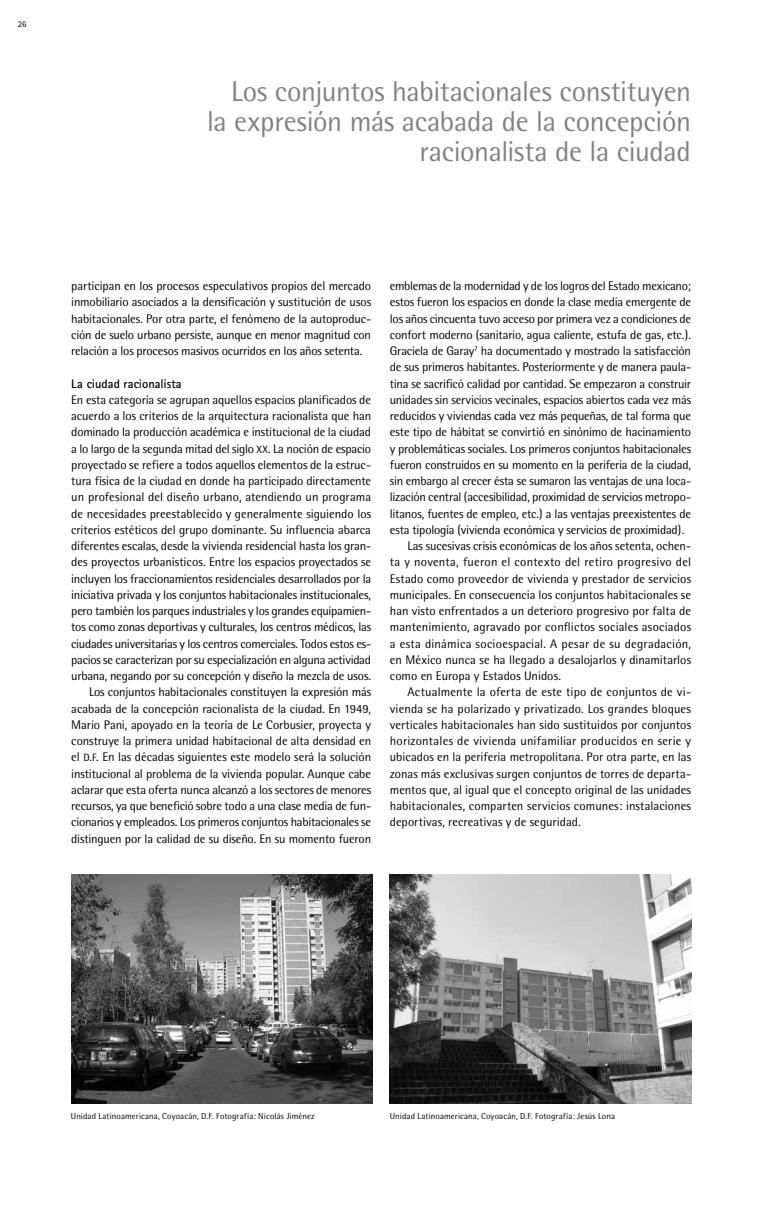
<style>
.page{position:relative;width:762px;height:1205px;background:#fff}
.page>*{position:absolute;margin:0;border:0;box-sizing:border-box;transform-origin:0 0}
.t1{font:28.75px/30px "Rotis Semi Sans";letter-spacing:-.015em;color:#808285;text-align:right}
.t2{font:12.5px/16.2px "Rotis Semi Sans";letter-spacing:-.01em;color:#000;text-align:justify}
.t3{font:12.5px "Rotis Semi Sans";letter-spacing:.01em;color:#000}
.t4{font:12.5px "Rotis Semi Sans";letter-spacing:.02em;color:#000}
.t5{font:12.5px "Rotis Semi Sans";letter-spacing:.015em;color:#000}
.t6{font:700 12.5px "Rotis Sans Serif";color:#000}
.t7{font:8.75px "Rotis Semi Sans";letter-spacing:.015em;color:#000}
.t8{font:8.75px "Rotis Sans Serif";color:#000}
.s1{font-family:"Rotis Semi Sans SC850";font-size:10.62px}
.s2{font-family:"Rotis Semi Sans SC850"}
</style>
<div class="page">
<img style="left:72px;top:874px;width:300px;height:229px">
<img style="left:390px;top:874px;width:301px;height:229px">
<p class="t8" style="left:18px;top:19px;width:10px">26</p>
<h1 class="t1" style="left:207px;top:76px;width:485px">Los conjuntos habitacionales constituyen la expresión más acabada de la concepción racionalista de la ciudad</h1>
<p class="t2" style="left:71px;top:278px;width:301px">participan en los procesos especulativos propios del mercado inmobiliario asociados a la densificación y sustitución de usos habitacionales. Por otra parte, el fenómeno de la autoproduc&shy;ción de suelo urbano persiste, aunque en menor magnitud con relación a los procesos masivos ocurridos en los años setenta.</p>
<p class="t6" style="left:71px;top:375px;width:112px">La ciudad racionalista</p>
<p class="t2" style="left:71px;top:391px;width:301px;text-align:right">En esta categoría se agrupan aquellos espacios planificados de acuerdo a los criterios de la arquitectura racionalista que han dominado la producción académica e institucional de la ciudad a lo largo de la segunda mitad del siglo <span class="s1">xx</span>. La noción de espacio proyectado se refiere a todos aquellos elementos de la estruc&shy;tura física de la ciudad en donde ha participado directamente un profesional del diseño urbano, atendiendo un programa de necesidades preestablecido y generalmente siguiendo los criterios estéticos del grupo dominante. Su influencia abarca diferentes escalas, desde la vivienda residencial hasta los gran&shy;des proyectos urbanísticos. Entre los espacios proyectados se incluyen los fraccionamientos residenciales desarrollados por la iniciativa privada y los conjuntos habitacionales institucionales, pero también los parques industriales y los grandes equipamien&shy;tos como zonas deportivas y culturales, los centros médicos, las ciudades universitarias y los centros comerciales. Todos estos es&shy;pacios se caracterizan por su especialización en alguna actividad urbana, negando por su concepción y diseño la mezcla de usos.<br>Los conjuntos habitacionales constituyen la expresión más acabada de la concepción racionalista de la ciudad. En 1949, Mario Pani, apoyado en la teoría de Le Corbusier, proyecta y construye la primera unidad habitacional de alta densidad en el <span class="s1">d</span><span class="s2">.</span><span class="s1">f</span>. En las décadas siguientes este modelo será la solución institucional al problema de la vivienda popular. Aunque cabe aclarar que esta oferta nunca alcanzó a los sectores de menores recursos, ya que benefició sobre todo a una clase media de fun&shy;cionarios y empleados. Los primeros conjuntos habitacionales se distinguen por la calidad de su diseño. En su momento fueron</p>
<p class="t2" style="left:390px;top:278px;width:303px">emblemas de la modernidad y de los logros del Estado mexicano;</p>
<p class="t2" style="left:390px;top:294px;width:303px">estos fueron los espacios en donde la clase media emergente de</p>
<p class="t2" style="left:390px;top:310px;width:303px">los años cincuenta tuvo acceso por primera vez a condiciones de</p>
<p class="t2" style="left:390px;top:326px;width:303px">confort moderno (sanitario, agua caliente, estufa de gas, etc.).</p>
<p class="t2" style="left:390px;top:343px;width:303px">Graciela de Garay<sup>7</sup> ha documentado y mostrado la satisfacción</p>
<p class="t2" style="left:390px;top:359px;width:303px">de sus primeros habitantes. Posteriormente y de manera paula-</p>
<p class="t2" style="left:390px;top:375px;width:303px">tina se sacrificó calidad por cantidad. Se empezaron a construir</p>
<p class="t2" style="left:390px;top:391px;width:303px">unidades sin servicios vecinales, espacios abiertos cada vez más</p>
<p class="t2" style="left:390px;top:408px;width:303px">reducidos y viviendas cada vez más pequeñas, de tal forma que</p>
<p class="t2" style="left:390px;top:424px;width:303px">este tipo de hábitat se convirtió en sinónimo de hacinamiento</p>
<p class="t2" style="left:390px;top:440px;width:303px">y problemáticas sociales. Los primeros conjuntos habitacionales</p>
<p class="t2" style="left:390px;top:456px;width:303px">fueron construidos en su momento en la periferia de la ciudad,</p>
<p class="t2" style="left:390px;top:473px;width:303px">sin embargo al crecer ésta se sumaron las ventajas de una loca-</p>
<p class="t2" style="left:390px;top:489px;width:303px">lización central (accesibilidad, proximidad de servicios metropo-</p>
<p class="t2" style="left:390px;top:505px;width:303px">litanos, fuentes de empleo, etc.) a las ventajas preexistentes de</p>
<p class="t2" style="left:390px;top:521px;width:296px">esta tipología (vivienda económica y servicios de proximidad).</p>
<p class="t2" style="left:407px;top:538px;width:285px">Las sucesivas crisis económicas de los años setenta, ochen-</p>
<p class="t4" style="left:390px;top:555px;width:303px">ta y noventa, fueron el contexto del retiro progresivo del</p>
<p class="t2" style="left:390px;top:570px;width:303px">Estado como proveedor de vivienda y prestador de servicios</p>
<p class="t2" style="left:390px;top:586px;width:303px">municipales. En consecuencia los conjuntos habitacionales se</p>
<p class="t2" style="left:390px;top:603px;width:303px">han visto enfrentados a un deterioro progresivo por falta de</p>
<p class="t3" style="left:390px;top:620px;width:303px">mantenimiento, agravado por conflictos sociales asociados</p>
<p class="t4" style="left:390px;top:636px;width:303px">a esta dinámica socioespacial. A pesar de su degradación,</p>
<p class="t2" style="left:390px;top:651px;width:303px">en México nunca se ha llegado a desalojarlos y dinamitarlos</p>
<p class="t2" style="left:390px;top:668px;width:173px">como en Europa y Estados Unidos.</p>
<p class="t5" style="left:407px;top:685px;width:285px">Actualmente la oferta de este tipo de conjuntos de vi-</p>
<p class="t3" style="left:390px;top:701px;width:303px">vienda se ha polarizado y privatizado. Los grandes bloques</p>
<p class="t2" style="left:390px;top:716px;width:303px">verticales habitacionales han sido sustituidos por conjuntos</p>
<p class="t5" style="left:390px;top:733px;width:303px">horizontales de vivienda unifamiliar producidos en serie y</p>
<p class="t2" style="left:390px;top:749px;width:303px">ubicados en la periferia metropolitana. Por otra parte, en las</p>
<p class="t2" style="left:390px;top:765px;width:303px">zonas más exclusivas surgen conjuntos de torres de departa-</p>
<p class="t2" style="left:390px;top:781px;width:303px">mentos que, al igual que el concepto original de las unidades</p>
<p class="t2" style="left:390px;top:798px;width:303px">habitacionales, comparten servicios comunes: instalaciones</p>
<p class="t2" style="left:390px;top:814px;width:192px">deportivas, recreativas y de seguridad.</p>
<p class="t7" style="left:71px;top:1110px;width:245px">Unidad Latinoamericana, Coyoacán, D.F. Fotografía: Nicolás Jiménez</p>
<p class="t7" style="left:390px;top:1110px;width:227px">Unidad Latinoamericana, Coyoacán, D.F. Fotografía: Jesús Lona</p>
</div>
